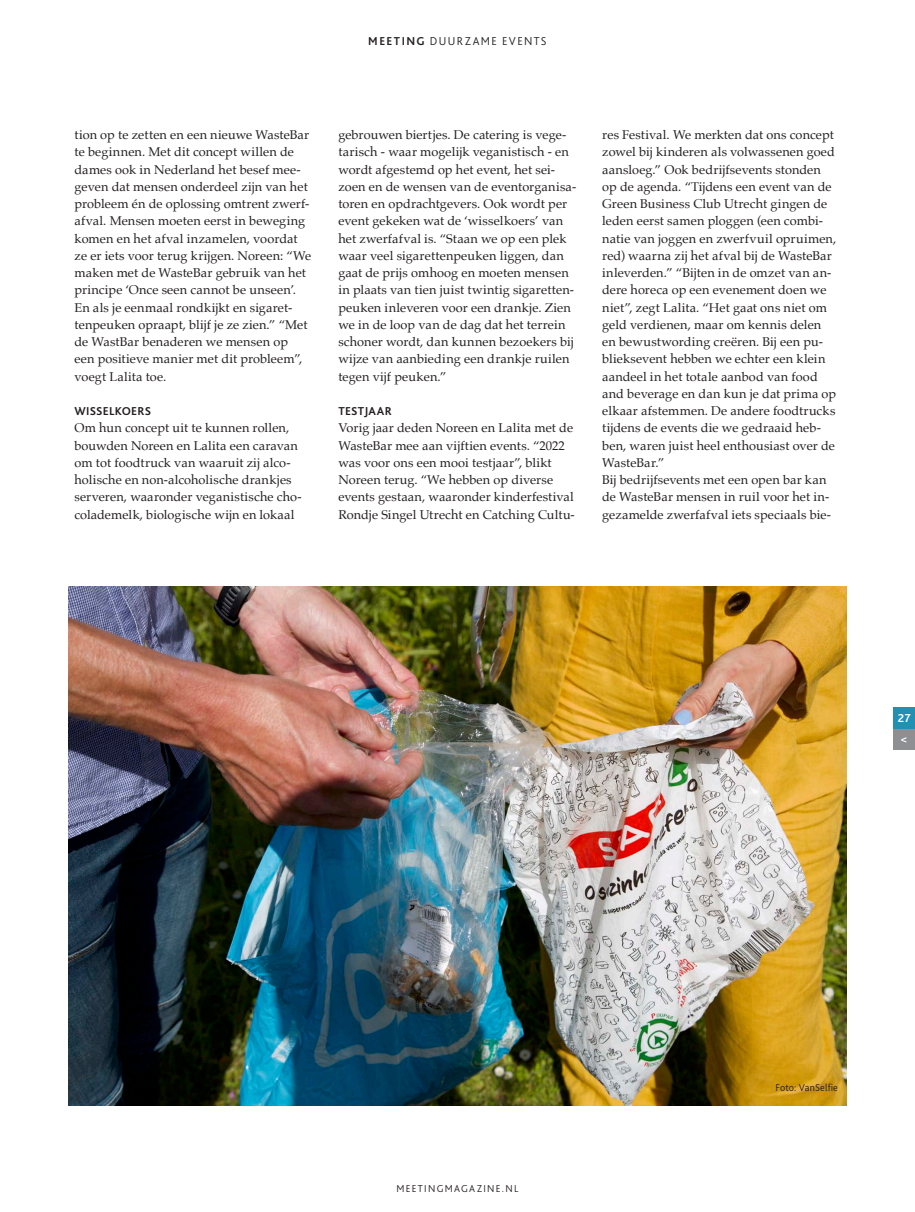
<style>
.page{position:relative;width:915px;height:1212px;background:#fff}
.page>*{position:absolute;margin:0;border:0;box-sizing:border-box;transform-origin:0 0}
.t1{font:12.75px/17.2px "Palatino";letter-spacing:.01em;color:#231f20}
.t2{font:300 12px "Bliss 2";letter-spacing:.12em;color:#231f20}
.t3{font:700 12px "Bliss 2";letter-spacing:.02em;color:#231f20}
.t4{font:700 12px/20.7px "Bliss 2";color:#fff}
.t5{font:300 10.5px "Bliss 2";letter-spacing:.12em;color:#231f20}
.t6{font:300 10.5px "Bliss 2";letter-spacing:.01em;color:#231f20}
.s1{font-weight:700}
</style>
<div class="page">
<div style="left:893px;top:729px;width:21px;height:21px;background:#8d8f92"></div>
<div style="left:893px;top:707px;width:21px;height:22px;background:#258fb2"></div>
<img style="left:68px;top:587px;width:778px;height:518px">
<p class="t2" style="left:368px;top:33px;width:180px"><span class="s1">MEETING</span> DUURZAME EVENTS</p>
<p class="t1" style="left:74px;top:126px;width:238px">tion op te zetten en een nieuwe WasteBar te beginnen. Met dit concept willen de dames ook in Nederland het besef mee&shy;geven dat mensen onderdeel zijn van het probleem én de oplossing omtrent zwerf&shy;afval. Mensen moeten eerst in beweging komen en het afval inzamelen, voordat ze er iets voor terug krijgen. Noreen: “We maken met de WasteBar gebruik van het principe ‘Once seen cannot be unseen’.<br>En als je eenmaal rondkijkt en sigaret&shy;tenpeuken opraapt, blijf je ze zien.” “Met de WastBar benaderen we mensen op<br>een positieve manier met dit probleem”, voegt Lalita toe.</p>
<p class="t3" style="left:74px;top:404px;width:78px">WISSELKOERS</p>
<p class="t1" style="left:74px;top:419px;width:229px">Om hun concept uit te kunnen rollen, bouwden Noreen en Lalita een caravan om tot foodtruck van waaruit zij alco&shy;holische en non-alcoholische drankjes serveren, waaronder veganistische cho&shy;colademelk, biologische wijn en lokaal</p>
<p class="t1" style="left:338px;top:126px;width:239px">gebrouwen biertjes. De catering is vege&shy;tarisch - waar mogelijk veganistisch - en wordt afgestemd op het event, het sei&shy;zoen en de wensen van de eventorganisa&shy;toren en opdrachtgevers. Ook wordt per event gekeken wat de ‘wisselkoers’ van het zwerfafval is. “Staan we op een plek waar veel sigarettenpeuken liggen, dan gaat de prijs omhoog en moeten mensen in plaats van tien juist twintig sigaretten&shy;peuken inleveren voor een drankje. Zien we in de loop van de dag dat het terrein schoner wordt, dan kunnen bezoekers bij wijze van aanbieding een drankje ruilen tegen vijf peuken.”</p>
<p class="t3" style="left:338px;top:404px;width:55px">TESTJAAR</p>
<p class="t1" style="left:338px;top:419px;width:238px">Vorig jaar deden Noreen en Lalita met de WasteBar mee aan vijftien events. “2022 was voor ons een mooi testjaar”, blikt Noreen terug. “We hebben op diverse events gestaan, waaronder kinderfestival Rondje Singel Utrecht en Catching Cultu-</p>
<p class="t1" style="left:602px;top:126px;width:235px">res Festival. We merkten dat ons concept zowel bij kinderen als volwassenen goed aansloeg.” Ook bedrijfsevents stonden op de agenda. “Tijdens een event van de Green Business Club Utrecht gingen de leden eerst samen ploggen (een combi&shy;natie van joggen en zwerfvuil opruimen, red) waarna zij het afval bij de WasteBar inleverden.” “Bijten in de omzet van an&shy;dere horeca op een evenement doen we niet”, zegt Lalita. “Het gaat ons niet om geld verdienen, maar om kennis delen en bewustwording creëren. Bij een pu&shy;blieksevent hebben we echter een klein aandeel in het totale aanbod van food and beverage en dan kun je dat prima op elkaar afstemmen. De andere foodtrucks tijdens de events die we gedraaid heb&shy;ben, waren juist heel enthousiast over de WasteBar.”<br>Bij bedrijfsevents met een open bar kan de WasteBar mensen in ruil voor het in&shy;gezamelde zwerfafval iets speciaals bie-</p>
<p class="t4" style="left:897px;top:708px;width:15px">27 &lt;</p>
<p class="t5" style="left:396px;top:1182px;width:123px">MEETINGMAGAZINE.NL</p>
<p class="t6" style="left:775px;top:1081px;width:64px">Foto: VanSelfie</p>
</div>
